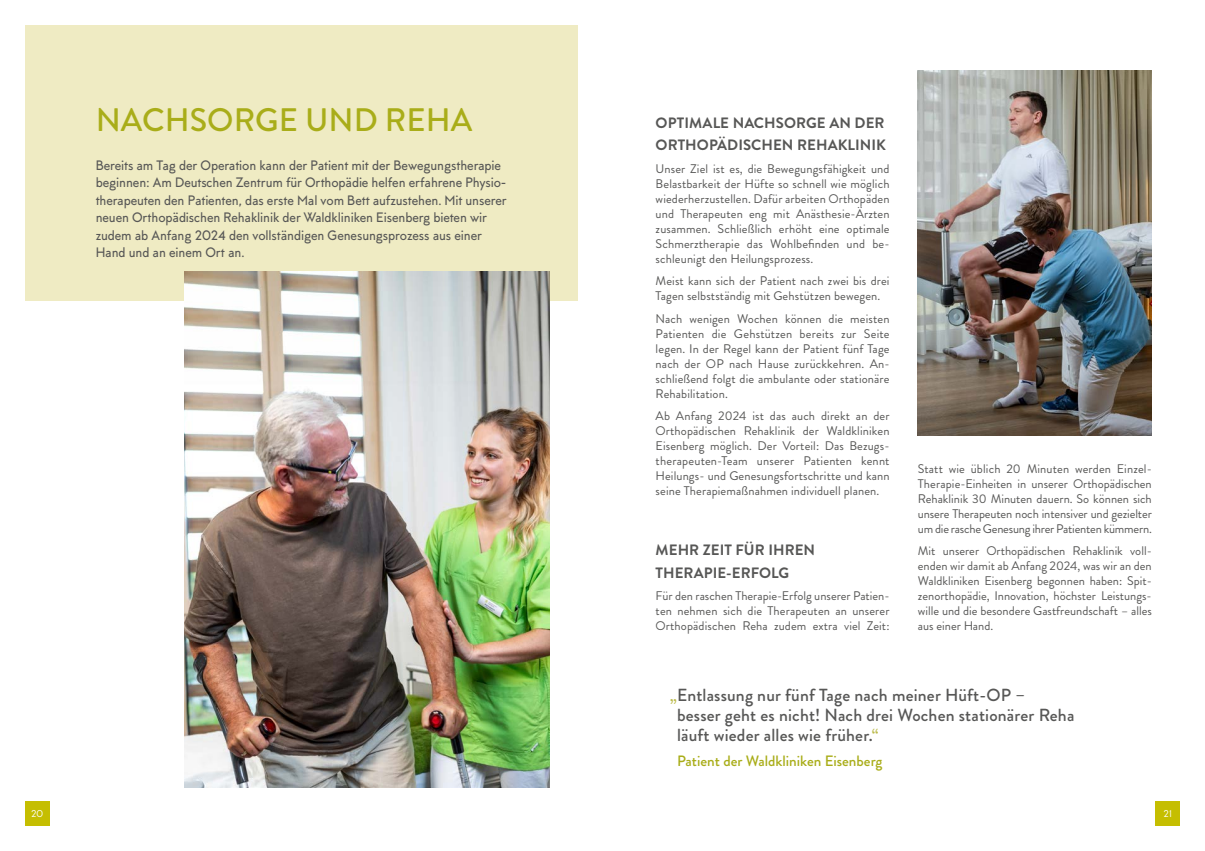
<style>
.page{position:relative;width:1205px;height:851px;background:#fff}
.page>*{position:absolute;margin:0;border:0;box-sizing:border-box;transform-origin:0 0}
.t1{font:500 32.5px "Brandon Grotesque";color:#a9ad19}
.t2{font:500 17.5px/20px "Brandon Grotesque";letter-spacing:.01em;color:#575756}
.t3{font:700 15px/22.5px "Brandon Grotesque";letter-spacing:.005em;color:#575756}
.t4{font:500 15px "Brandon Grotesque";color:#a9ad19}
.t5{font:500 13.75px/17.5px "MTT Milano";letter-spacing:-.01em;color:#575756;scale:.96 1}
.t6{font:12.5px/15px "Brandon Grotesque";letter-spacing:.01em;color:#575756;text-align:justify}
.t7{font:10px "MTT Milano";color:#fff}
.s1{color:#bcbb4d}
</style>
<div class="page">
<div style="left:1155px;top:800px;width:25px;height:25px;background:#c5be01"></div>
<div style="left:25px;top:800px;width:25px;height:25px;background:#c5be01"></div>
<div style="left:25px;top:25px;width:553px;height:275px;background:#efebc3"></div>
<img style="left:184px;top:271px;width:365px;height:516px">
<img style="left:918px;top:71px;width:234px;height:364px">
<h1 class="t1" style="left:96px;top:97px;width:378px">NACHSORGE UND REHA</h1>
<p class="t5" style="left:96px;top:157px;width:430px">Bereits am Tag der Operation kann der Patient mit der Bewegungstherapie beginnen: Am Deutschen Zentrum für Orthopädie helfen erfahrene Physio&shy;therapeuten den Patienten, das erste Mal vom Bett aufzustehen. Mit unserer neuen Orthopädischen Rehaklinik der Waldkliniken Eisenberg bieten wir zudem ab Anfang 2024 den vollständigen Genesungsprozess aus einer Hand und an einem Ort an.</p>
<p class="t3" style="left:656px;top:111px;width:232px">OPTIMALE NACHSORGE AN DER<br>ORTHOPÄDISCHEN REHAKLINIK</p>
<p class="t6" style="left:656px;top:161px;width:235px">Unser Ziel ist es, die Bewegungsfähigkeit und Belastbarkeit der Hüfte so schnell wie möglich wiederherzustellen. Dafür arbeiten Orthopäden und Therapeuten eng mit Anästhesie-Ärzten zusammen. Schließlich erhöht eine optimale Schmerztherapie das Wohlbefinden und be&shy;schleunigt den Heilungsprozess.</p>
<p class="t6" style="left:656px;top:273px;width:235px">Meist kann sich der Patient nach zwei bis drei<br>Tagen selbstständig mit Gehstützen bewegen.</p>
<p class="t6" style="left:656px;top:311px;width:235px">Nach wenigen Wochen können die meisten Patienten die Gehstützen bereits zur Seite legen. In der Regel kann der Patient fünf Tage nach der OP nach Hause zurückkehren. An&shy;schließend folgt die ambulante oder stationäre Rehabilitation.</p>
<p class="t6" style="left:656px;top:408px;width:235px">Ab Anfang 2024 ist das auch direkt an der Orthopädischen Rehaklinik der Waldkliniken Eisenberg möglich. Der Vorteil: Das Bezugs&shy;therapeuten-Team unserer Patienten kennt Heilungs- und Genesungsfortschritte und kann seine Therapiemaßnahmen individuell planen.</p>
<p class="t3" style="left:656px;top:539px;width:161px">MEHR ZEIT FÜR IHREN<br>THERAPIE-ERFOLG</p>
<p class="t6" style="left:656px;top:588px;width:235px">Für den raschen Therapie-Erfolg unserer Patien&shy;ten nehmen sich die Therapeuten an unserer Orthopädischen Reha zudem extra viel Zeit:</p>
<p class="t6" style="left:918px;top:461px;width:235px">Statt wie üblich 20 Minuten werden Einzel-Therapie-Einheiten in unserer Orthopädischen Rehaklinik 30 Minuten dauern. So können sich unsere Therapeuten noch intensiver und gezielter um die rasche Genesung ihrer Patienten kümmern.</p>
<p class="t6" style="left:918px;top:543px;width:235px">Mit unserer Orthopädischen Rehaklinik voll&shy;enden wir damit ab Anfang 2024, was wir an den Waldkliniken Eisenberg begonnen haben: Spit&shy;zenorthopädie, Innovation, höchster Leistungs&shy;wille und die besondere Gastfreundschaft – alles aus einer Hand.</p>
<h2 class="t2" style="left:677px;top:685px;width:399px;text-indent:-7px"><span class="s1">„</span>Entlassung nur fünf Tage nach meiner Hüft-OP –<br>besser geht es nicht! Nach drei Wochen stationärer Reha läuft wieder alles wie früher.<span class="s1">“</span></h2>
<p class="t4" style="left:677px;top:750px;width:207px">Patient der Waldkliniken Eisenberg</p>
<p class="t7" style="left:31px;top:807px;width:14px">20</p>
<p class="t7" style="left:1163px;top:807px;width:10px">21</p>
</div>
